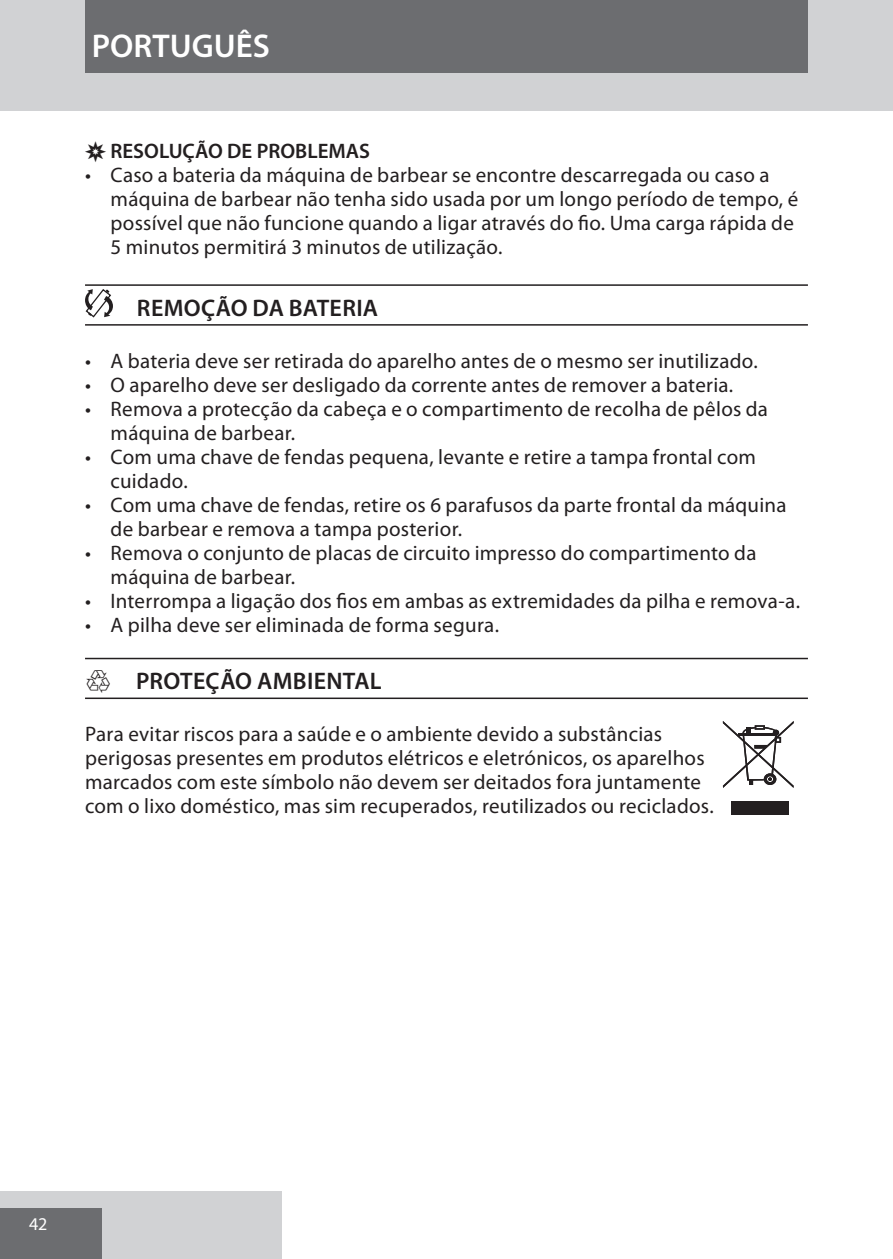
<style>
.page{position:relative;width:893px;height:1259px;background:#fff}
.page>*{position:absolute;margin:0;border:0;box-sizing:border-box;transform-origin:0 0}
.t1{font:600 33px "Myriad Pro";color:#fff}
.t2{font:600 24px "Myriad Pro";letter-spacing:.01em;color:#231f20}
.t3{font:21px/24px "Myriad Pro";letter-spacing:.01em;color:#231f20}
.t4{font:600 21px "Myriad Pro";color:#231f20}
.t5{font:18px "Myriad Pro";color:#fff}
.s1{font-family:"Myriad Graphics";font-weight:400}
.s2{font-family:"Myriad Points";font-weight:400}
</style>
<div class="page">
<div style="left:0;top:0;width:893px;height:111px;background:#d1d2d4"></div>
<div style="left:0;top:1191px;width:282px;height:68px;background:#d1d2d4"></div>
<div style="left:0;top:1208px;width:102px;height:51px;background:#6c6d70"></div>
<div style="left:85px;top:0;width:723px;height:73px;background:#6c6d70"></div>
<hr style="left:85px;top:284px;width:723px;height:2px;background:#231f20">
<hr style="left:85px;top:324px;width:723px;height:2px;background:#231f20">
<hr style="left:85px;top:658px;width:723px;height:1px;background:#231f20">
<hr style="left:85px;top:697px;width:723px;height:2px;background:#231f20">
<svg style="left:85px;top:289px;width:28px;height:29px"></svg>
<svg style="left:723px;top:721px;width:71px;height:93px"></svg>
<hr style="left:739px;top:733px;width:36px;height:2px;background:#231f20">
<h1 class="t1" style="left:92px;top:25px;width:180px">PORTUGUÊS</h1>
<p class="t4" style="left:85px;top:138px;width:286px"><span class="s1">,</span> RESOLUÇÃO DE PROBLEMAS</p>
<p class="t3" style="left:111px;top:163px;width:689px;text-indent:-26px">• Caso a bateria da máquina de barbear se encontre descarregada ou caso a máquina de barbear não tenha sido usada por um longo período de tempo, é possível que não funcione quando a ligar através do fio. Uma carga rápida de 5 minutos permitirá 3 minutos de utilização.</p>
<p class="t2" style="left:137px;top:292px;width:243px">REMOÇÃO DA BATERIA</p>
<p class="t3" style="left:85px;top:348px;width:674px">• A bateria deve ser retirada do aparelho antes de o mesmo ser inutilizado.</p>
<p class="t3" style="left:85px;top:372px;width:650px">• O aparelho deve ser desligado da corrente antes de remover a bateria.</p>
<p class="t3" style="left:111px;top:396px;width:659px;text-indent:-26px">• Remova a protecção da cabeça e o compartimento de recolha de pêlos da máquina de barbear.</p>
<p class="t3" style="left:111px;top:444px;width:647px;text-indent:-26px">• Com uma chave de fendas pequena, levante e retire a tampa frontal com cuidado.</p>
<p class="t3" style="left:111px;top:492px;width:677px;text-indent:-26px">• Com uma chave de fendas, retire os 6 parafusos da parte frontal da máquina de barbear e remova a tampa posterior.</p>
<p class="t3" style="left:111px;top:540px;width:647px;text-indent:-26px">• Remova o conjunto de placas de circuito impresso do compartimento da máquina de barbear.</p>
<p class="t3" style="left:85px;top:588px;width:716px">• Interrompa a ligação dos fios em ambas as extremidades da pilha e remova-a.</p>
<p class="t3" style="left:85px;top:612px;width:416px">• A pilha deve ser eliminada de forma segura.</p>
<p class="t2" style="left:85px;top:665px;width:298px"><span class="s2">H</span> PROTEÇÃO AMBIENTAL</p>
<p class="t3" style="left:85px;top:722px;width:630px">Para evitar riscos para a saúde e o ambiente devido a substâncias perigosas presentes em produtos elétricos e eletrónicos, os aparelhos marcados com este símbolo não devem ser deitados fora juntamente com o lixo doméstico, mas sim recuperados, reutilizados ou reciclados.</p>
<p class="t5" style="left:29px;top:1212px;width:20px">42</p>
</div>
